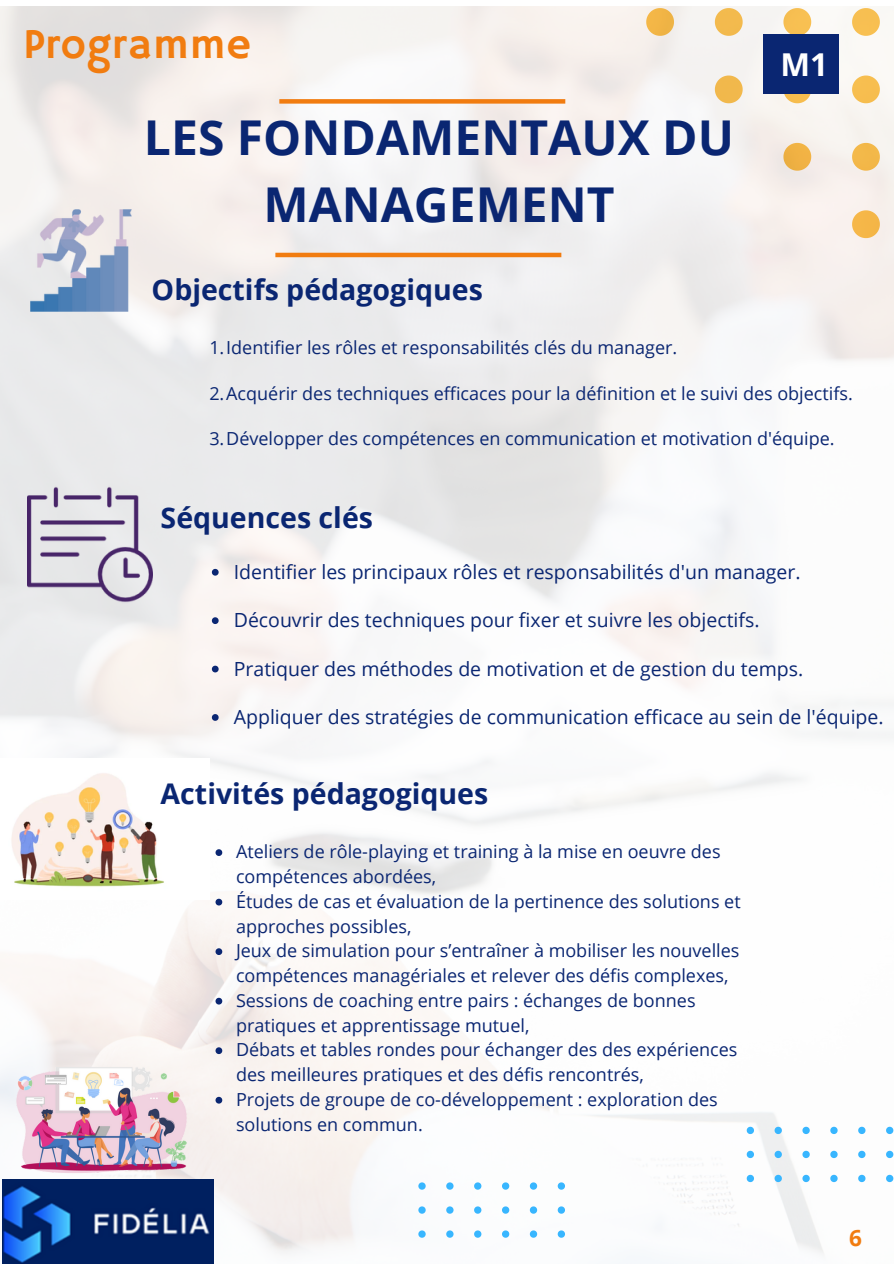
<style>
.page{position:relative;width:894px;height:1264px;background:#fff}
.page>*{position:absolute;margin:0;border:0;box-sizing:border-box;transform-origin:0 0}
.t1{font:700 48px/66.3px "Open Sans";color:#0a2672;text-align:center}
.t2{font:42.75px "Hammersmith One";letter-spacing:.02em;color:#f17c10}
.t3{font:700 31.5px "Open Sans";color:#fff}
.t4{font:700 28.5px "Open Sans";color:#0a2672}
.t5{font:700 22.5px "Open Sans";color:#f17c10}
.t6{font:19.5px "Open Sans";color:#0a2672}
.t7{font:18px/24.8px "Open Sans";color:#0a2672}
</style>
<div class="page">
<img style="left:0;top:7px;width:893px;height:1256px">
<img style="left:25px;top:205px;width:112px;height:111px">
<img style="left:27px;top:482px;width:125px;height:125px">
<img style="left:0;top:758px;width:209px;height:141px">
<svg style="left:557px;top:1230px;width:8px;height:7px"></svg>
<svg style="left:529px;top:1230px;width:8px;height:7px"></svg>
<svg style="left:502px;top:1230px;width:7px;height:7px"></svg>
<svg style="left:474px;top:1230px;width:7px;height:7px"></svg>
<svg style="left:446px;top:1230px;width:7px;height:7px"></svg>
<svg style="left:418px;top:1230px;width:7px;height:7px"></svg>
<svg style="left:557px;top:1206px;width:8px;height:7px"></svg>
<svg style="left:529px;top:1206px;width:8px;height:7px"></svg>
<svg style="left:502px;top:1206px;width:7px;height:7px"></svg>
<svg style="left:474px;top:1206px;width:7px;height:7px"></svg>
<svg style="left:446px;top:1206px;width:7px;height:7px"></svg>
<svg style="left:418px;top:1206px;width:7px;height:7px"></svg>
<svg style="left:557px;top:1182px;width:8px;height:7px"></svg>
<svg style="left:529px;top:1182px;width:8px;height:7px"></svg>
<svg style="left:502px;top:1182px;width:7px;height:7px"></svg>
<svg style="left:474px;top:1182px;width:7px;height:7px"></svg>
<svg style="left:446px;top:1182px;width:7px;height:7px"></svg>
<svg style="left:418px;top:1182px;width:7px;height:7px"></svg>
<svg style="left:885px;top:1174px;width:8px;height:8px"></svg>
<svg style="left:857px;top:1174px;width:8px;height:8px"></svg>
<svg style="left:830px;top:1174px;width:7px;height:8px"></svg>
<svg style="left:802px;top:1174px;width:7px;height:8px"></svg>
<svg style="left:774px;top:1174px;width:7px;height:8px"></svg>
<svg style="left:746px;top:1174px;width:7px;height:8px"></svg>
<svg style="left:885px;top:1150px;width:8px;height:8px"></svg>
<svg style="left:857px;top:1150px;width:8px;height:8px"></svg>
<svg style="left:830px;top:1150px;width:7px;height:8px"></svg>
<svg style="left:802px;top:1150px;width:7px;height:8px"></svg>
<svg style="left:774px;top:1150px;width:7px;height:8px"></svg>
<svg style="left:746px;top:1150px;width:7px;height:8px"></svg>
<svg style="left:885px;top:1126px;width:8px;height:8px"></svg>
<svg style="left:857px;top:1126px;width:8px;height:8px"></svg>
<svg style="left:830px;top:1126px;width:7px;height:8px"></svg>
<svg style="left:802px;top:1126px;width:7px;height:8px"></svg>
<svg style="left:774px;top:1126px;width:7px;height:8px"></svg>
<svg style="left:746px;top:1126px;width:7px;height:8px"></svg>
<img style="left:3px;top:1179px;width:210px;height:84px">
<hr style="left:275px;top:253px;width:286px;height:4px;background:#f17c10">
<div style="left:279px;top:99px;width:286px;height:5px;background:#f17c10"></div>
<div style="left:762px;top:34px;width:75px;height:59px;background:#0a2672"></div>
<svg style="left:212px;top:569px;width:6px;height:6px"></svg>
<svg style="left:212px;top:617px;width:6px;height:7px"></svg>
<svg style="left:212px;top:665px;width:6px;height:7px"></svg>
<svg style="left:212px;top:714px;width:6px;height:6px"></svg>
<svg style="left:215px;top:849px;width:7px;height:7px"></svg>
<svg style="left:215px;top:898px;width:7px;height:7px"></svg>
<svg style="left:215px;top:948px;width:7px;height:7px"></svg>
<svg style="left:215px;top:997px;width:7px;height:7px"></svg>
<svg style="left:215px;top:1047px;width:7px;height:7px"></svg>
<svg style="left:215px;top:1096px;width:7px;height:7px"></svg>
<img style="left:2px;top:1058px;width:198px;height:123px">
<h1 class="t2" style="left:23px;top:19px;width:229px">Programme</h1>
<p class="t1" style="left:144px;top:103px;width:591px">LES FONDAMENTAUX DU<br>MANAGEMENT</p>
<h4 class="t4" style="left:152px;top:270px;width:332px">Objectifs pédagogiques</h4>
<p class="t3" style="left:780px;top:42px;width:49px">M1</p>
<p class="t7" style="left:209px;top:335px;width:469px">1.Identifier les rôles et responsabilités clés du manager.</p>
<p class="t7" style="left:209px;top:380px;width:645px">2.Acquérir des techniques efficaces pour la définition et le suivi des objectifs.</p>
<h4 class="t7" style="left:209px;top:425px;width:626px">3.Développer des compétences en communication et motivation d'équipe.</h4>
<p class="t4" style="left:160px;top:497px;width:214px">Séquences clés</p>
<p class="t6" style="left:234px;top:558px;width:568px">Identifier les principaux rôles et responsabilités d'un manager.</p>
<p class="t6" style="left:234px;top:606px;width:527px">Découvrir des techniques pour fixer et suivre les objectifs.</p>
<p class="t6" style="left:234px;top:655px;width:571px">Pratiquer des méthodes de motivation et de gestion du temps.</p>
<p class="t6" style="left:234px;top:703px;width:651px">Appliquer des stratégies de communication efficace au sein de l'équipe.</p>
<p class="t4" style="left:160px;top:774px;width:329px">Activités pédagogiques</p>
<p class="t7" style="left:236px;top:838px;width:486px">Ateliers de rôle-playing et training à la mise en oeuvre des compétences abordées,</p>
<h4 class="t7" style="left:236px;top:888px;width:506px">Études de cas et évaluation de la pertinence des solutions et approches possibles,</h4>
<p class="t7" style="left:236px;top:937px;width:505px">Jeux de simulation pour s’entraîner à mobiliser les nouvelles compétences managériales et relever des défis complexes,</p>
<p class="t7" style="left:236px;top:987px;width:461px">Sessions de coaching entre pairs : échanges de bonnes pratiques et apprentissage mutuel,</p>
<p class="t7" style="left:236px;top:1036px;width:503px">Débats et tables rondes pour échanger des des expériences des meilleures pratiques et des défis rencontrés,</p>
<p class="t7" style="left:236px;top:1086px;width:483px">Projets de groupe de co-développement : exploration des solutions en commun.</p>
<p class="t5" style="left:849px;top:1221px;width:14px">6</p>
</div>
